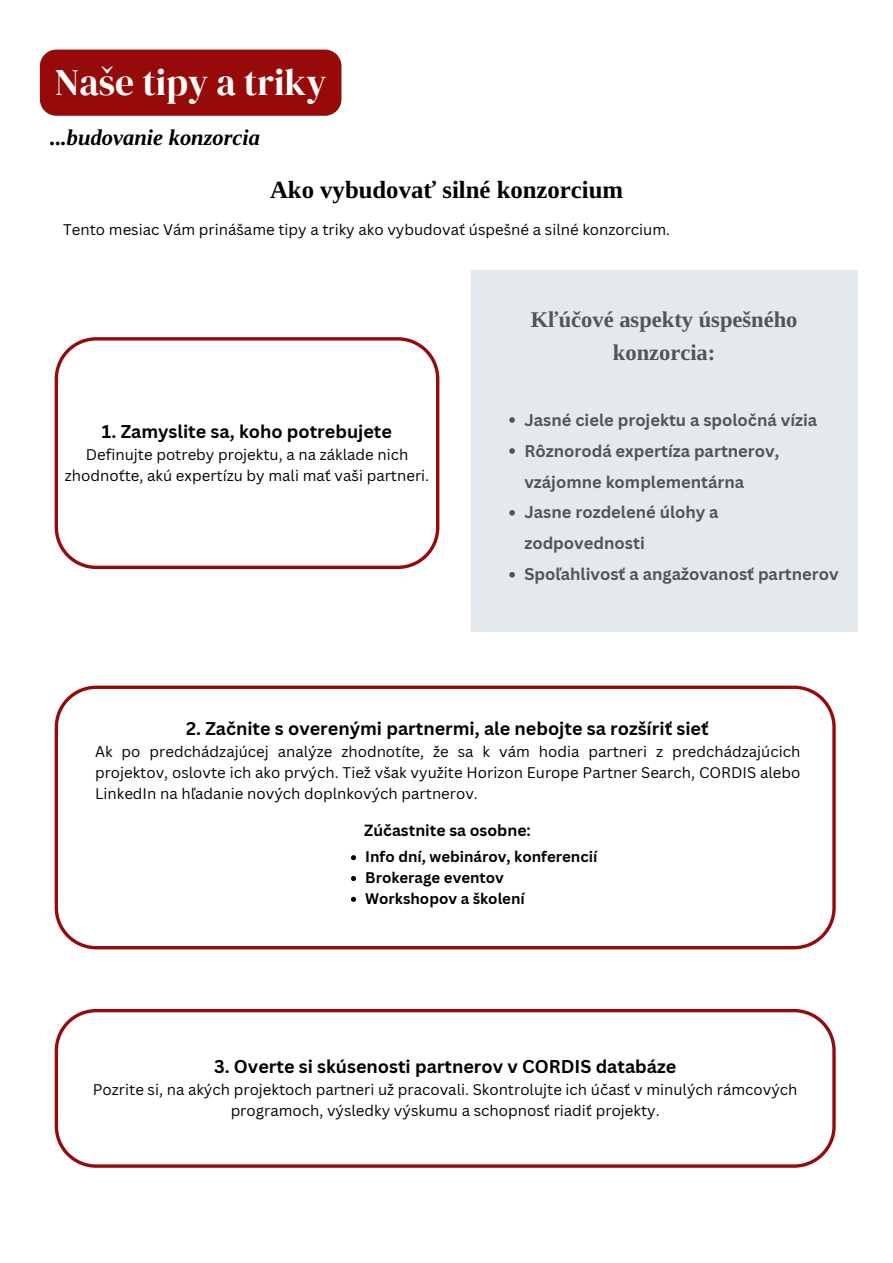
<style>
.page{position:relative;width:893px;height:1263px;background:#fff}
.page>*{position:absolute;margin:0;border:0;box-sizing:border-box;transform-origin:0 0}
.t1{font:37.5px "DM Serif Display";color:#fff}
.t2{font:700 24.75px "Libra Serif Modern";color:#000}
.t3{font:700 22.5px/32.1px "Libra Serif Modern";color:#545454;text-align:center}
.t4{font:italic 700 22.5px "Libra Serif Modern";color:#000}
.t5{font:700 18px "Canva Sans";color:#000}
.t6{font:700 16.5px/30.9px "Canva Sans";color:#545454}
.t7{font:700 15.75px "Canva Sans";color:#000}
.t8{font:15px/20.9px "Canva Sans";color:#000;text-align:center}
.t9{font:700 15px "Canva Sans";color:#000}
</style>
<div class="page">
<svg style="left:55px;top:1009px;width:780px;height:158px"></svg>
<svg style="left:55px;top:337px;width:384px;height:232px"></svg>
<div style="left:40px;top:50px;width:301px;height:66px;background:#960a0a"></div>
<svg style="left:55px;top:685px;width:780px;height:264px"></svg>
<svg style="left:351px;top:855px;width:5px;height:5px"></svg>
<svg style="left:351px;top:876px;width:5px;height:5px"></svg>
<svg style="left:351px;top:897px;width:5px;height:5px"></svg>
<div style="left:471px;top:270px;width:386px;height:361px;background:#e3e9ec"></div>
<svg style="left:509px;top:417px;width:6px;height:6px"></svg>
<svg style="left:509px;top:448px;width:6px;height:6px"></svg>
<svg style="left:509px;top:510px;width:6px;height:6px"></svg>
<svg style="left:509px;top:572px;width:6px;height:5px"></svg>
<p class="t1" style="left:55px;top:56px;width:273px">Naše tipy a triky</p>
<h2 class="t4" style="left:50px;top:125px;width:211px">...budovanie konzorcia</h2>
<p class="t2" style="left:270px;top:175px;width:354px">Ako vybudovať silné konzorcium</p>
<p class="t8" style="left:63px;top:219px;width:608px">Tento mesiac Vám prinášame tipy a triky ako vybudovať úspešné a silné konzorcium.</p>
<h2 class="t5" style="left:102px;top:419px;width:291px">1. Zamyslite sa, koho potrebujete</h2>
<p class="t8" style="left:65px;top:444px;width:366px">Definujte potreby projektu, a na základe nich zhodnoťte, akú expertízu by mali mať vaši partneri.</p>
<p class="t3" style="left:531px;top:304px;width:268px">Kľúčové aspekty úspešného konzorcia:</p>
<p class="t6" style="left:524px;top:404px;width:294px">Jasné ciele projektu a spoločná vízia</p>
<p class="t6" style="left:524px;top:435px;width:256px">Rôznorodá expertíza partnerov, vzájomne komplementárna</p>
<p class="t6" style="left:524px;top:497px;width:196px">Jasne rozdelené úlohy a zodpovednosti</p>
<p class="t6" style="left:524px;top:558px;width:316px">Spoľahlivosť a angažovanosť partnerov</p>
<p class="t5" style="left:186px;top:716px;width:524px">2. Začnite s overenými partnermi, ale nebojte sa rozšíriť sieť</p>
<p class="t8" style="left:95px;top:741px;width:707px;text-align:justify">Ak po predchádzajúcej analýze zhodnotíte, že sa k vám hodia partneri z predchádzajúcich projektov, oslovte ich ako prvých. Tiež však využite Horizon Europe Partner Search, CORDIS alebo LinkedIn na hľadanie nových doplnkových partnerov.</p>
<p class="t7" style="left:364px;top:819px;width:168px">Zúčastnite sa osobne:</p>
<p class="t9" style="left:365px;top:846px;width:234px">Info dní, webinárov, konferencií</p>
<p class="t9" style="left:365px;top:867px;width:140px">Brokerage eventov</p>
<h3 class="t9" style="left:365px;top:888px;width:161px">Workshopov a školení</h3>
<h1 class="t5" style="left:214px;top:1054px;width:464px">3. Overte si skúsenosti partnerov v CORDIS databáze</h1>
<h2 class="t8" style="left:93px;top:1079px;width:706px">Pozrite si, na akých projektoch partneri už pracovali. Skontrolujte ich účasť v minulých rámcových programoch, výsledky výskumu a schopnosť riadiť projekty.</h2>
</div>
